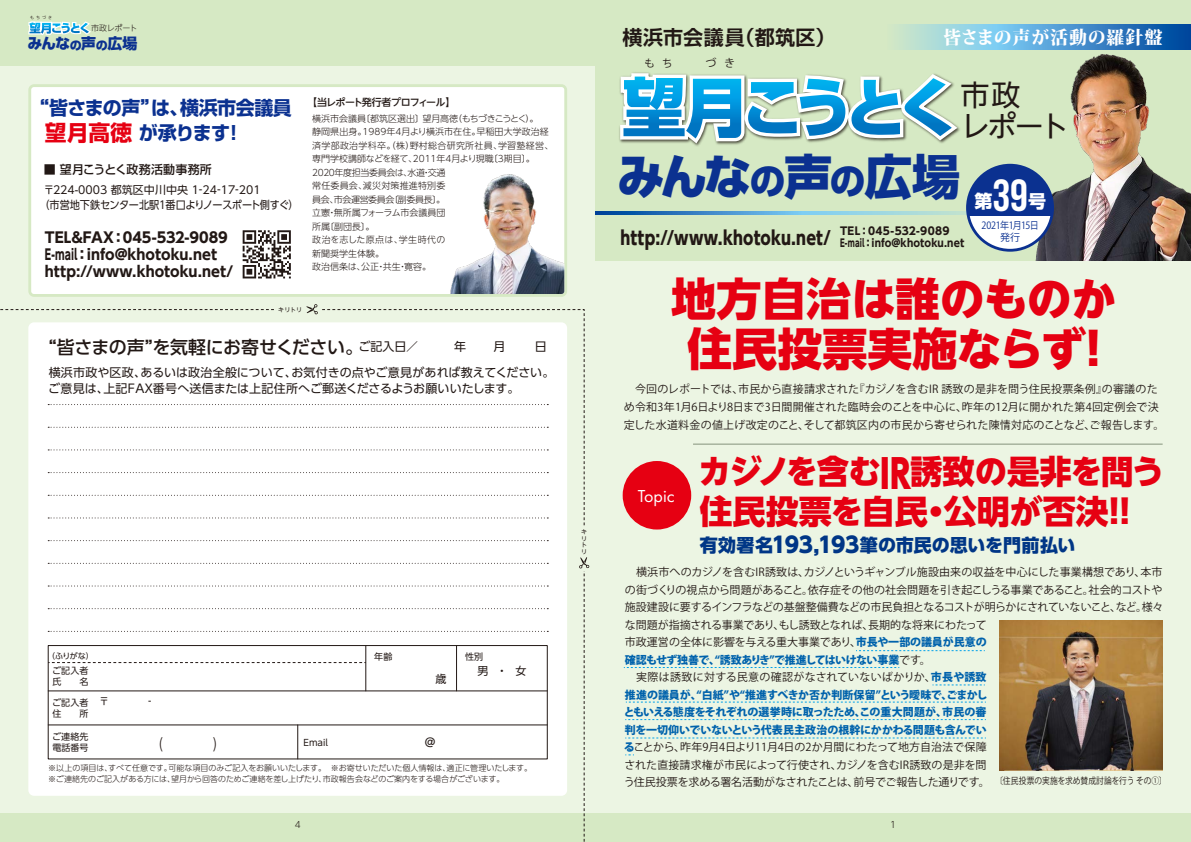
<style>
.page{position:relative;width:1191px;height:842px;background:#ecf5e3}
.page>*{position:absolute;margin:0;border:0;box-sizing:border-box;transform-origin:0 0}
.t1{font:800 48.3px "UD Shin Go Pro";color:#0b3190}
.t2{font:800 45px/50px "UD Shin Go NT Pro";letter-spacing:-.005em;color:#e60012;text-align:center}
.t3{font:700 45px "Bebas Neue";color:#fff}
.t4{font:800 33px/39.5px "UD Shin Go NT Pro";letter-spacing:-.005em;color:#e60012}
.t5{font:29px/31.5px "UD Shin Go NT Pro";letter-spacing:-.065em;color:#221815}
.t6{font:700 20px "Shin Go Pro De";letter-spacing:.025em;color:#221815}
.t7{font:700 19px/24.9px "Shin Go Pro";letter-spacing:-.025em;color:#0b3190}
.t8{font:800 18.5px "UD Shin Go Pro";letter-spacing:.015em;color:#221815;scale:.86 1}
.t9{font:500 18px "UD Shin Go Pr 6";letter-spacing:-.025em;color:#221815}
.t10{font:800 18px "UD Shin Go Pro";color:#003686}
.t11{font:800 18px "Koz Min Pr 6 N";letter-spacing:.04em;color:#fff}
.t12{font:18px "Futura PT";color:#fff}
.t13{font:800 18px "UD Shin Go Pro";color:#fff}
.t14{font:800 15px "UD Shin Go Pro";color:#0b3190}
.t15{font:700 14.5px/17px "UD Shin Go Pro";color:#221815}
.t16{font:12px/16px "UD Shin Go Pr 6";letter-spacing:.01em;color:#221815}
.t17{font:500 12px "Shin Go Pro";letter-spacing:.01em;color:#221815}
.t18{font:11px/17.5px "Koz Go Pr 6 N";color:#221815}
.t19{font:11px/18px "Koz Go Pr 6 N";letter-spacing:.02em;color:#221815}
.t20{font:11px/15px "UD Shin Go Pro";color:#221815}
.t21{font:11px "UD Shin Go Pr 6";color:#221815}
.t22{font:700 10.7px/11.7px "UD Shin Go Pro";letter-spacing:.01em;color:#221815}
.t23{font:10.3px "Koz Go Pr 6 N";color:#221815}
.t24{font:500 10px "UD Shin Go NT Pro";letter-spacing:-.075em;color:#221815}
.t25{font:10px/12px "Koz Go Pr 6 N";letter-spacing:-.06em;color:#0b3190;text-align:center;scale:.9 1}
.t26{font:300 9px/13.5px "UD Shin Go NT Pro";color:#221815}
.t27{font:9px/11px "UD Shin Go Pr 6";letter-spacing:.01em;color:#221815}
.t28{font:9px "Koz Go Pr 6 N";color:#221815;scale:.86 1}
.t29{font:300 9px "UD Shin Go Pro";color:#221815}
.t30{font:300 8px/11px "UD Shin Go Pr 6";letter-spacing:-.01em;color:#221815}
.t31{font:300 8px "UD Shin Go NT Pro";letter-spacing:-.04em;color:#221815}
.t32{font:8px "UD Shin Go Pr 6";color:#221815}
.t33{font:6px/6.9px "UD Shin Go NT Pro";color:#221815;text-align:justify}
.t34{font:4px "Koz Go Pr 6 N";color:#221815}
.s1{font-size:12px}
.s2{font-size:21.9px;color:#e60012}
.s3{font-weight:400;font-size:12px}
.s4{font-size:36.2px}
.s5{font-size:39.6px}
.s6{font-size:21.6px}
.s7{font-weight:800;color:#0062ac}
</style>
<div class="page">
<div style="left:0;top:814px;width:1191px;height:28px;background:#d6e9c4"></div>
<div style="left:595px;top:0;width:596px;height:261px;background:#d6e9c4"></div>
<div style="left:0;top:0;width:595px;height:65px;background:#d6e9c4"></div>
<svg style="left:899px;top:24px;width:292px;height:26px;background:#5ea2ce"></svg>
<svg style="left:28px;top:21px;width:63px;height:14px"></svg>
<svg style="left:595px;top:211px;width:371px;height:3px"></svg>
<svg style="left:619px;top:72px;width:341px;height:74px"></svg>
<img style="left:1035px;top:54px;width:156px;height:207px">
<svg style="left:966px;top:164px;width:88px;height:88px"></svg>
<div style="left:28px;top:84px;width:539px;height:213px;background:#fff"></div>
<svg style="left:243px;top:230px;width:48px;height:48px;background:#938e8d"></svg>
<img style="left:438px;top:171px;width:126px;height:123px">
<div style="left:622px;top:461px;width:69px;height:68px;background:#e60012;border-radius:50%"></div>
<svg style="left:0;top:304px;width:589px;height:538px"></svg>
<hr style="left:48px;top:691px;width:499px;height:1px;background:#221815">
<hr style="left:456px;top:645px;width:1px;height:46px;background:#221815">
<hr style="left:365px;top:645px;width:1px;height:46px;background:#221815">
<div style="left:48px;top:645px;width:500px;height:114px;border:1px solid #221815"></div>
<hr style="left:48px;top:725px;width:499px;height:1px;background:#221815">
<hr style="left:297px;top:725px;width:1px;height:34px;background:#221815">
<img style="left:999px;top:621px;width:163px;height:149px">
<hr style="left:693px;top:444px;width:469px;height:1px;background:#85927b">
<svg style="left:856px;top:650px;width:128px;height:1px"></svg>
<svg style="left:932px;top:685px;width:52px;height:1px"></svg>
<svg style="left:624px;top:667px;width:275px;height:1px"></svg>
<svg style="left:626px;top:702px;width:359px;height:1px"></svg>
<svg style="left:625px;top:719px;width:360px;height:1px"></svg>
<svg style="left:625px;top:738px;width:360px;height:1px"></svg>
<p class="t34" style="left:30px;top:16px;width:23px">もちづき</p>
<h3 class="t14" style="left:27px;top:31px;width:111px">みんな<span class="s1">の</span>声<span class="s1">の</span>広場</h3>
<p class="t31" style="left:91px;top:22px;width:48px">市政レポート</p>
<h3 class="t7" style="left:45px;top:94px;width:248px;text-indent:-15px">“皆さまの声”は、横浜市会議員<span class="s2">望月高徳</span> が承ります！</h3>
<p class="t17" style="left:44px;top:160px;width:169px">■ 望月こうとく政務活動事務所</p>
<p class="t20" style="left:39px;top:182px;width:261px;text-indent:4px">〒224-0003 都筑区中川中央 1‐24‐17‐201<br>（市営地下鉄センター北駅１番口よりノースポート側すぐ）</p>
<h3 class="t15" style="left:45px;top:228px;width:190px">TEL&amp;FAX：045-532-9089<br>E-mail：info@khotoku.net http://www.khotoku.net/</h3>
<p class="t33" style="left:278px;top:306px;width:25px">キリトリ</p>
<p class="t24" style="left:307px;top:94px;width:150px">【当レポート発行者プロフィール】</p>
<p class="t26" style="left:312px;top:111px;width:243px">横浜市会議員〔都筑区選出〕望月高徳（もちづきこうとく）。<br>静岡県出身。1989年4月より横浜市在住。早稲田大学政治経済学部政治学科卒。（株）野村総合研究所社員、学習塾経営、専門学校講師などを経て、2011年4月より現職〔3期目〕。<br>2020年度担当委員会は、水道・交通<br>常任委員会、減災対策推進特別委<br>員会、市会運営委員会〔副委員長〕。<br>立憲・無所属フォーラム市会議員団<br>所属〔副団長〕。<br>政治を志した原点は、学生時代の<br>新聞奨学生体験。<br>政治信条は、公正・共生・寛容。</p>
<h3 class="t9" style="left:49px;top:332px;width:371px">“皆さまの声”を気軽にお寄せください。<span class="s3">ご記入日／</span></h3>
<p class="t16" style="left:454px;top:338px;width:94px">年 　　月　　 日</p>
<p class="t16" style="left:48px;top:364px;width:508px">横浜市政や区政、あるいは政治全般について、お気付きの点やご意見があれば教えてください。ご意見は、上記FAX番号へ送信または上記住所へご郵送くださるようお願いいたします。</p>
<p class="t32" style="left:47px;top:649px;width:48px">（ふりがな）</p>
<p class="t27" style="left:374px;top:651px;width:20px">年齢</p>
<p class="t27" style="left:52px;top:665px;width:38px">ご記入者氏　　名</p>
<p class="t27" style="left:52px;top:697px;width:38px">ご記入者住　　所</p>
<p class="t21" style="left:435px;top:670px;width:12px">歳</p>
<p class="t27" style="left:52px;top:731px;width:38px">ご連絡先電話番号</p>
<p class="t27" style="left:303px;top:737px;width:26px">Email</p>
<p class="t16" style="left:424px;top:734px;width:13px">＠</p>
<p class="t27" style="left:465px;top:651px;width:20px">性別</p>
<p class="t21" style="left:477px;top:662px;width:50px">男　・　女</p>
<p class="t30" style="left:48px;top:762px;width:485px">※以上の項目は、すべて任意です。可能な項目のみご記入をお願いいたします。　※お寄せいただいた個人情報は、適正に管理いたします。※ご連絡先のご記入がある方には、望月から回答のためご連絡を差し上げたり、市政報告会などのご案内をする場合がございます。</p>
<p class="t33" style="left:581px;top:528px;width:7px">キリトリ</p>
<h3 class="t6" style="left:622px;top:21px;width:215px">横浜市会議員（都筑区）</h3>
<h3 class="t11" style="left:943px;top:27px;width:221px">皆さまの声が活動の羅針盤</h3>
<p class="t23" style="left:644px;top:57px;width:29px">も ち</p>
<p class="t18" style="left:705px;top:55px;width:31px">づ き</p>
<h3 class="t5" style="left:960px;top:78px;width:110px">市政<br>レポート</h3>
<h1 class="t1" style="left:617px;top:137px;width:345px">みんな<span class="s4">の</span>声<span class="s4">の</span>広場</h1>
<h3 class="t8" style="left:620px;top:223px;width:246px">http://www.khotoku.net/</h3>
<p class="t22" style="left:840px;top:225px;width:126px">TEL：045-532-9089<br>E-mail：info@khotoku.net</p>
<h2 class="t3" style="left:992px;top:170px;width:37px">39</h2>
<h3 class="t13" style="left:974px;top:186px;width:19px">第</h3>
<h3 class="t13" style="left:1028px;top:186px;width:19px">号</h3>
<p class="t25" style="left:981px;top:219px;width:65px">2021年1月15日発行</p>
<h2 class="t2" style="left:671px;top:273px;width:446px">地方自治は誰のものか住民投票実施ならず！</h2>
<p class="t19" style="left:624px;top:380px;width:542px">　今回のレポートでは、市民から直接請求された『カジノを含むIR 誘致の是非を問う住民投票条例』の審議のため令和3年1月6日より8日まで3日間開催された臨時会のことを中心に、昨年の12月に開かれた第4回定例会で決定した水道料金の値上げ改定のこと、そして都筑区内の市民から寄せられた陳情対応のことなど、ご報告します。</p>
<h3 class="t4" style="left:698px;top:451px;width:467px">カジノを含む<span class="s5">IR</span>誘致の是非を問う住民投票を自民・公明が否決!!</h3>
<h3 class="t10" style="left:700px;top:530px;width:377px">有効署名<span class="s6">193,193</span>筆の市民の思いを門前払い</h3>
<h3 class="t12" style="left:638px;top:486px;width:38px">Topic</h3>
<p class="t18" style="left:623px;top:564px;width:541px">　横浜市へのカジノを含むIR誘致は、カジノというギャンブル施設由来の収益を中心にした事業構想であり、本市の街づくりの視点から問題があること。依存症その他の社会問題を引き起こしうる事業であること。社会的コストや施設建設に要するインフラなどの基盤整備費などの市民負担となるコストが明らかにされていないこと、など。様々な問題が指摘される事業であり、もし誘致となれば、長期的な将来にわたって<br>市政運営の全体に影響を与える重大事業であり、<span class="s7">市長や一部の議員が民意の<br>確認もせず独善で、“誘致ありき”で推進してはいけない事業</span>です。<br>　実際は誘致に対する民意の確認がなされていないばかりか、<span class="s7">市長や誘致<br>推進の議員が、“白紙”や“推進すべきか否か判断保留”という曖昧で、ごまかし<br>ともいえる態度をそれぞれの選挙時に取ったため、この重大問題が、市民の審<br>判を一切仰いでいないという代表民主政治の根幹にかかわる問題も含んでい<br>る</span>ことから、昨年9月4日より11月4日の2か月間にわたって地方自治法で保障<br>された直接請求権が市民によって行使され、カジノを含むIR誘致の是非を問<br>う住民投票を求める署名活動がなされたことは、前号でご報告した通りです。</p>
<p class="t28" style="left:995px;top:776px;width:200px">〔住民投票の実施を求め賛成討論を行う その①〕</p>
<p class="t29" style="left:295px;top:817px;width:7px">4</p>
<p class="t29" style="left:890px;top:817px;width:7px">1</p>
</div>
